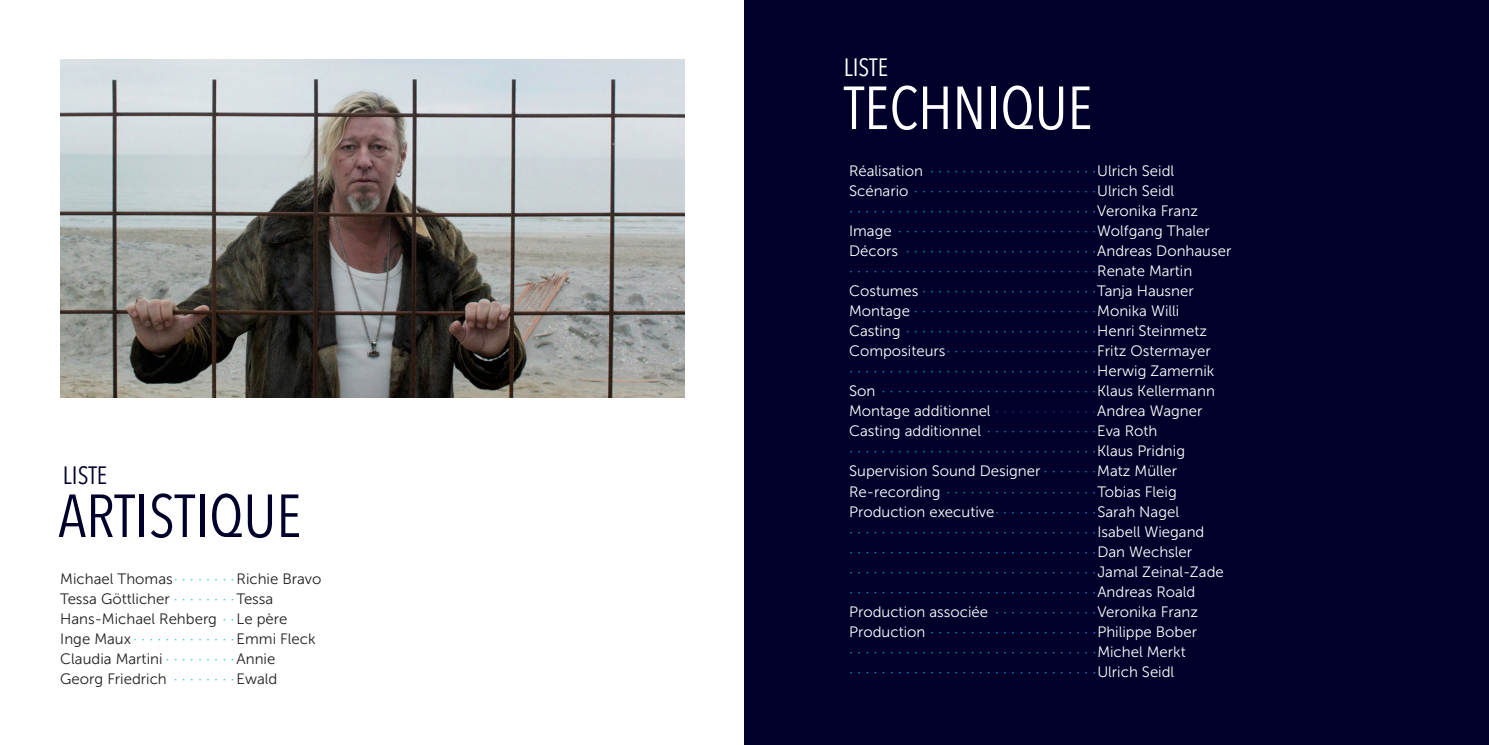
<style>
.page{position:relative;width:1489px;height:745px;background:#fff}
.page>*{position:absolute;margin:0;border:0;box-sizing:border-box;transform-origin:0 0}
.t1{font:60px "Avenir Next Condensed";color:#00002a}
.t2{font:60px "Avenir Next Condensed";color:#fff}
.t3{font:25px "Avenir Next Condensed";color:#00002a}
.t4{font:25px "Avenir Next Condensed";color:#fff}
.t5{font:15px/20px "Museo Sans 300";color:#01bdf2}
.t6{font:15px/20px "Museo Sans 300";color:#231f20}
.s1{color:#01bdf2}
.s2{color:#fff}
.s3{color:#253f8e}
</style>
<div class="page">
<div style="left:744px;top:0;width:744px;height:744px;background:#00002a"></div>
<img style="left:60px;top:60px;width:624px;height:337px">
<h2 class="t3" style="left:63px;top:454px;width:46px">LISTE</h2>
<h1 class="t1" style="left:58px;top:464px;width:245px">ARTISTIQUE</h1>
<p class="t6" style="left:60px;top:568px;width:263px">Michael Thomas<span class="s1">· · · · · · · ·</span>Richie Bravo Tessa Göttlicher <span class="s1">· · · · · · · ·</span>Tessa Hans-Michael Rehberg <span class="s1">· ·</span> Le père<br>Inge Maux<span class="s1">· · · · · · · · · · · · ·</span>Emmi Fleck Claudia Martini <span class="s1">· · · · · · · · ·</span>Annie Georg Friedrich <span class="s1">· · · · · · · ·</span>Ewald</p>
<h2 class="t4" style="left:843px;top:46px;width:46px">LISTE</h2>
<h1 class="t2" style="left:843px;top:57px;width:250px">TECHNIQUE</h1>
<p class="t5" style="left:849px;top:161px;width:384px"><span class="s2">Réalisation</span> ·····················<span class="s2">Ulrich Seidl Scénario</span> ·······················<span class="s2">Ulrich Seidl </span>·······························<span class="s2">Veronika Franz Image</span> ·························<span class="s2">Wolfgang Thaler Décors</span> ························<span class="s2">Andreas Donhauser </span>·······························<span class="s2">Renate Martin Costumes</span>······················<span class="s2">Tanja Hausner Montage</span>·······················<span class="s2">Monika Willi Casting</span>························<span class="s2">Henri Steinmetz Compositeurs</span>· · · · · · · · · · · · · · · · · · ·<span class="s2">Fritz Ostermayer </span>·······························<span class="s2">Herwig Zamernik Son</span> ···························<span class="s2">Klaus Kellermann Montage additionnel</span> <span class="s3">· · · · · · · · · · · · ·</span><span class="s2">Andrea Wagner Casting additionnel</span> · · · · · · · · · · · · · ·<span class="s2">Eva Roth </span>·······························<span class="s2">Klaus Pridnig Supervision Sound Designer</span> · · · · · · ·<span class="s2">Matz Müller Re-recording</span> · · · · · · · · · · · · · · · · · · ·<span class="s2">Tobias Fleig Production executive</span>· · · · · · · · · · · · ·<span class="s2">Sarah Nagel </span>·······························<span class="s2">Isabell Wiegand </span>·······························<span class="s2">Dan Wechsler </span>·······························<span class="s2">Jamal Zeinal-Zade </span>·······························<span class="s2">Andreas Roald Production associée</span> · · · · · · · · · · · · ·<span class="s2">Veronika Franz Production</span> ·····················<span class="s2">Philippe Bober </span>·······························<span class="s2">Michel Merkt </span>·······························<span class="s2">Ulrich Seidl</span></p>
</div>
